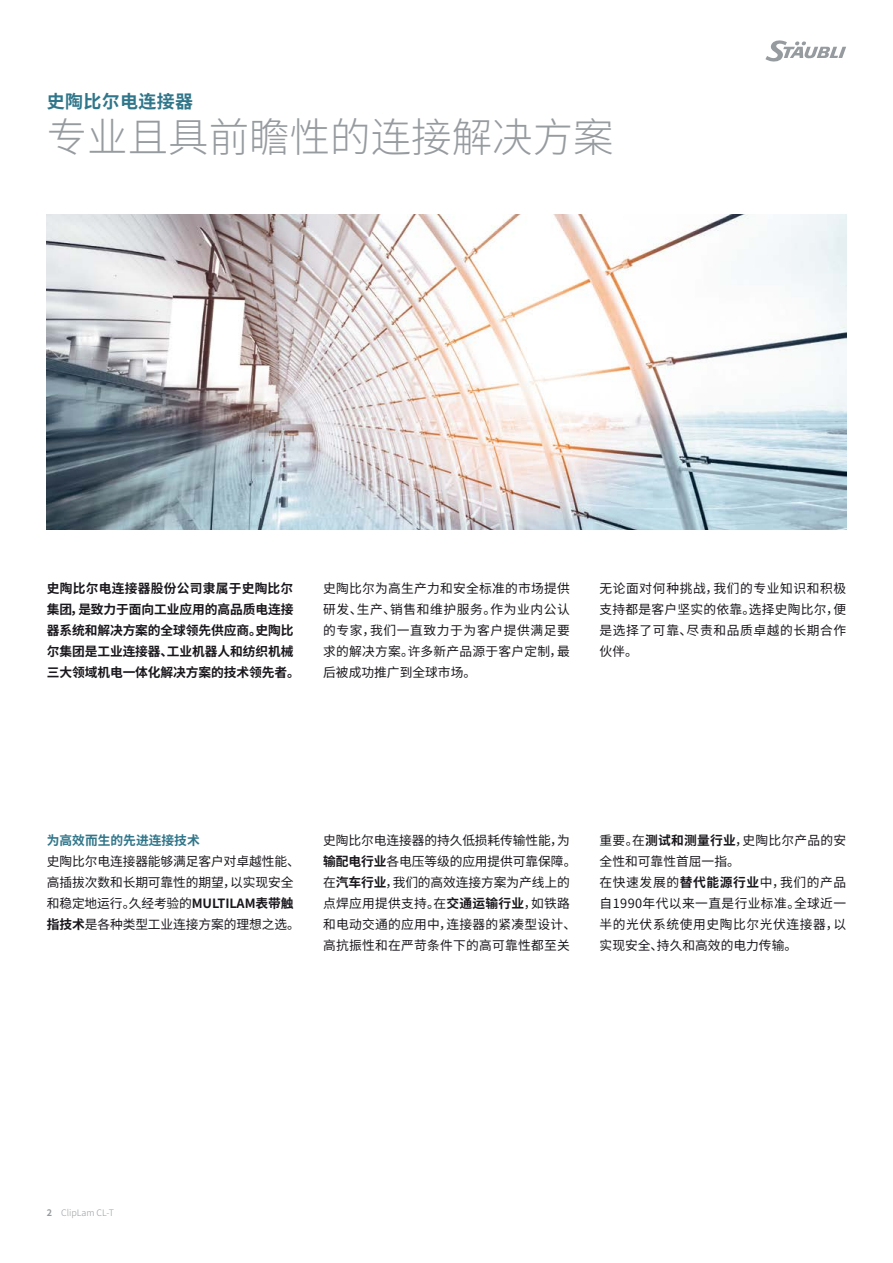
<style>
.page{position:relative;width:893px;height:1263px;background:#fff}
.page>*{position:absolute;margin:0;border:0;box-sizing:border-box;transform-origin:0 0}
.t1{font:300 40.5px "Noto Sans CJ Ksc";color:#969b9f}
.t2{font:700 18px "Noto Sans CJ Ksc";letter-spacing:.02em;color:#30768a}
.t3{font:12.75px/21px "Noto Sans CJ Ksc";letter-spacing:.02em;color:#1a171c;text-align:justify}
.t4{font:700 12.75px/21px "Noto Sans CJ Ksc";letter-spacing:-.01em;color:#1a171c}
.t5{font:12.75px/21px "Noto Sans CJ Ksc";letter-spacing:-.01em;color:#1a171c}
.t6{font:700 12.75px "Noto Sans CJ Ksc";color:#30768a}
.t7{font:300 9px "Noto Sans CJ Ksc";color:#969b9f}
.s1{font-weight:700}
</style>
<div class="page">
<svg style="left:765px;top:40px;width:81px;height:22px"></svg>
<img style="left:47px;top:215px;width:799px;height:315px">
<h2 class="t2" style="left:47px;top:91px;width:148px">史陶比尔电连接器</h2>
<h1 class="t1" style="left:47px;top:114px;width:568px">专业且具前瞻性的连接解决方案</h1>
<p class="t4" style="left:47px;top:578px;width:255px">史陶比尔电连接器股份公司隶属于史陶比尔集团，是致力于面向工业应用的高品质电连接器系统和解决方案的全球领先供应商。史陶比尔集团是工业连接器、工业机器人和纺织机械三大领域机电一体化解决方案的技术领先者。</p>
<p class="t3" style="left:323px;top:578px;width:248px">史陶比尔为高生产力和安全标准的市场提供研发、生产、销售和维护服务。作为业内公认的专家，我们一直致力于为客户提供满足要求的解决方案。许多新产品源于客户定制，最后被成功推广到全球市场。</p>
<p class="t3" style="left:600px;top:578px;width:248px">无论面对何种挑战，我们的专业知识和积极支持都是客户坚实的依靠。选择史陶比尔，便是选择了可靠、尽责和品质卓越的长期合作伙伴。</p>
<p class="t6" style="left:47px;top:833px;width:155px">为高效而生的先进连接技术</p>
<p class="t5" style="left:47px;top:851px;width:255px">史陶比尔电连接器能够满足客户对卓越性能、高插拔次数和长期可靠性的期望，以实现安全和稳定地运行。久经考验的<span class="s1">MULTILAM表带触指技术</span>是各种类型工业连接方案的理想之选。</p>
<p class="t3" style="left:323px;top:830px;width:255px;text-align:left">史陶比尔电连接器的持久低损耗传输性能，为<span class="s1">输配电行业</span>各电压等级的应用提供可靠保障。在<span class="s1">汽车行业</span>，我们的高效连接方案为产线上的点焊应用提供支持。在<span class="s1">交通运输行业</span>，如铁路和电动交通的应用中，连接器的紧凑型设计、高抗振性和在严苛条件下的高可靠性都至关</p>
<p class="t3" style="left:600px;top:830px;width:248px;text-align:left">重要。在<span class="s1">测试和测量行业</span>，史陶比尔产品的安全性和可靠性首屈一指。<br>在快速发展的<span class="s1">替代能源行业</span>中，我们的产品自1990年代以来一直是行业标准。全球近一半的光伏系统使用史陶比尔光伏连接器，以实现安全、持久和高效的电力传输。</p>
<p class="t7" style="left:47px;top:1208px;width:69px"><span class="s1">2</span> ClipLam CL-T</p>
</div>
